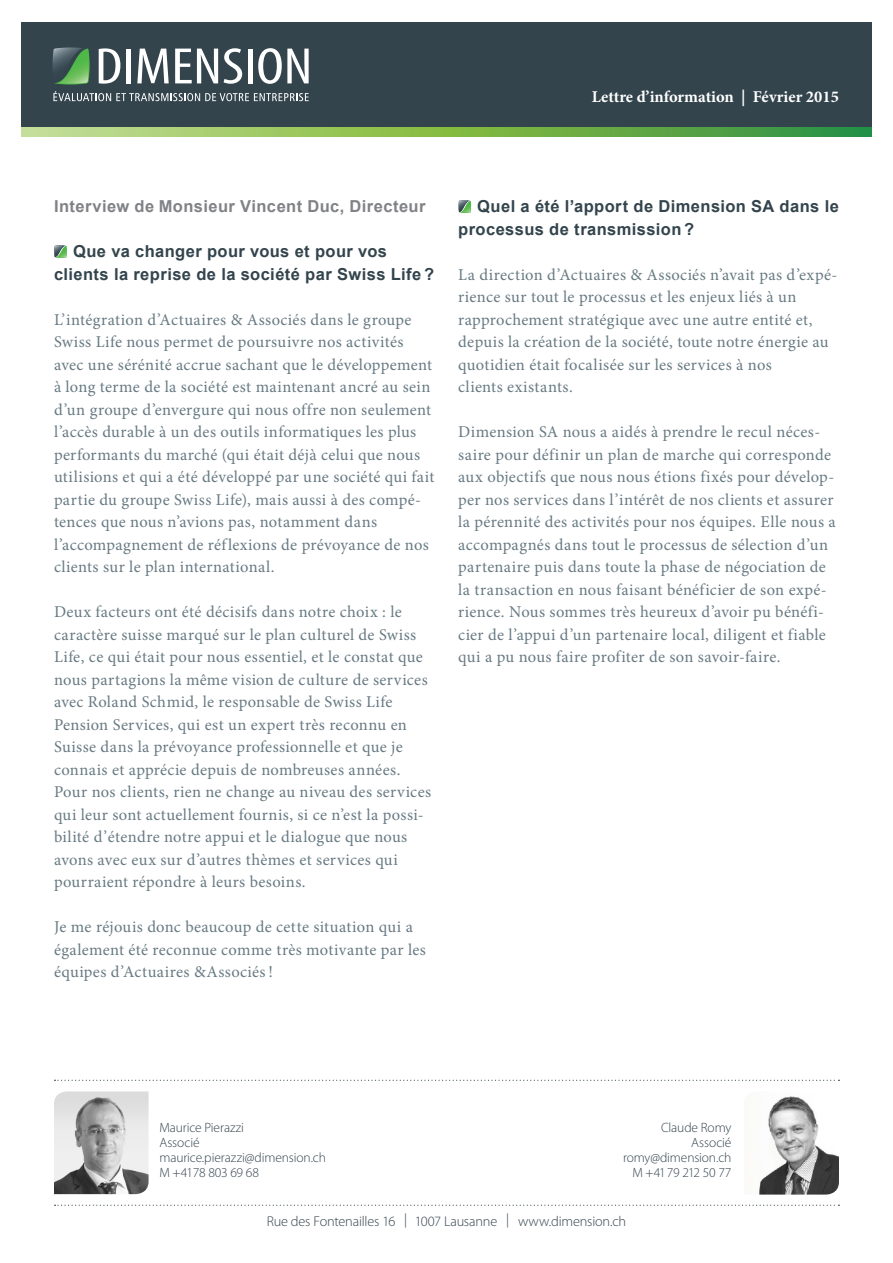
<style>
.page{position:relative;width:893px;height:1263px;background:#fff}
.page>*{position:absolute;margin:0;border:0;box-sizing:border-box;transform-origin:0 0}
.t1{font:16.5px/22.5px "Minion Pro";letter-spacing:.02em;color:#687a83}
.t2{font:700 16.5px/22.5px "Arial";letter-spacing:.025em;color:#33444d}
.t3{font:700 16.5px "Arial";letter-spacing:.025em;color:#808285}
.t4{font:700 16.5px "Minion Pro";color:#fff}
.t5{font:300 14.25px "Myriad Pro";letter-spacing:-.015em;color:#33444d}
.t6{font:300 13.5px "Myriad Pro";letter-spacing:-.01em;color:#33444d}
.t7{font:300 13.5px "Myriad Pro";letter-spacing:-.045em;color:#33444d}
</style>
<div class="page">
<svg style="left:458px;top:200px;width:13px;height:12px"></svg>
<div style="left:21px;top:23px;width:851px;height:105px;background:#33444d"></div>
<svg style="left:21px;top:128px;width:851px;height:8px;background:#7fb858"></svg>
<svg style="left:54px;top:245px;width:13px;height:12px"></svg>
<svg style="left:99px;top:48px;width:21px;height:36px"></svg>
<div style="left:126px;top:49px;width:5px;height:34px;background:#fff"></div>
<svg style="left:137px;top:49px;width:32px;height:34px"></svg>
<svg style="left:175px;top:49px;width:43px;height:34px"></svg>
<svg style="left:224px;top:48px;width:18px;height:36px"></svg>
<hr style="left:248px;top:49px;width:4px;height:34px;background:#fff">
<svg style="left:258px;top:48px;width:51px;height:36px"></svg>
<svg style="left:52px;top:47px;width:38px;height:38px"></svg>
<svg style="left:53px;top:91px;width:256px;height:10px"></svg>
<svg style="left:55px;top:1205px;width:784px;height:1px"></svg>
<svg style="left:55px;top:1080px;width:784px;height:1px"></svg>
<img style="left:759px;top:1096px;width:80px;height:98px">
<img style="left:54px;top:1091px;width:95px;height:103px">
<p class="t4" style="left:592px;top:85px;width:249px">Lettre d’information | Février 2015</p>
<p class="t3" style="left:54px;top:196px;width:373px">Interview de Monsieur Vincent Duc, Directeur</p>
<p class="t2" style="left:54px;top:241px;width:382px;text-indent:19px">Que va changer pour vous et pour vos clients la reprise de la société par Swiss Life ?</p>
<p class="t1" style="left:54px;top:308px;width:382px">L’intégration d’Actuaires &amp; Associés dans le groupe Swiss Life nous permet de poursuivre nos activités avec une sérénité accrue sachant que le développement à long terme de la société est maintenant ancré au sein d’un groupe d’envergure qui nous offre non seulement l’accès durable à un des outils informatiques les plus performants du marché (qui était déjà celui que nous utilisions et qui a été développé par une société qui fait partie du groupe Swiss Life), mais aussi à des compé&shy;tences que nous n’avions pas, notamment dans</p>
<p class="t1" style="left:54px;top:533px;width:376px">l’accompagnement de réflexions de prévoyance de nos clients sur le plan international.</p>
<p class="t1" style="left:54px;top:601px;width:379px">Deux facteurs ont été décisifs dans notre choix : le caractère suisse marqué sur le plan culturel de Swiss Life, ce qui était pour nous essentiel, et le constat que nous partagions la même vision de culture de services avec Roland Schmid, le responsable de Swiss Life Pension Services, qui est un expert très reconnu en Suisse dans la prévoyance professionnelle et que je connais et apprécie depuis de nombreuses années.<br>Pour nos clients, rien ne change au niveau des services qui leur sont actuellement fournis, si ce n’est la possi&shy;bilité d’étendre notre appui et le dialogue que nous avons avec eux sur d’autres thèmes et services qui pourraient répondre à leurs besoins.</p>
<p class="t1" style="left:54px;top:916px;width:373px">Je me réjouis donc beaucoup de cette situation qui a également été reconnue comme très motivante par les équipes d’Actuaires &amp;Associés!</p>
<p class="t2" style="left:458px;top:196px;width:382px;text-indent:19px">Quel a été l’apport de Dimension SA dans le processus de transmission ?</p>
<p class="t1" style="left:458px;top:263px;width:381px">La direction d’Actuaires &amp; Associés n’avait pas d’expé&shy;rience sur tout le processus et les enjeux liés à un rapprochement stratégique avec une autre entité et, depuis la création de la société, toute notre énergie au quotidien était focalisée sur les services à nos</p>
<p class="t1" style="left:458px;top:376px;width:116px">clients existants.</p>
<p class="t1" style="left:458px;top:421px;width:379px">Dimension SA nous a aidés à prendre le recul néces&shy;saire pour définir un plan de marche qui corresponde aux objectifs que nous nous étions fixés pour dévelop&shy;per nos services dans l’intérêt de nos clients et assurer la pérennité des activités pour nos équipes. Elle nous a accompagnés dans tout le processus de sélection d’un partenaire puis dans toute la phase de négociation de la transaction en nous faisant bénéficier de son expé&shy;rience. Nous sommes très heureux d’avoir pu bénéfi&shy;cier de l’appui d’un partenaire local, diligent et fiable qui a pu nous faire profiter de son savoir-faire.</p>
<p class="t6" style="left:159px;top:1120px;width:86px">Maurice Pierazzi</p>
<p class="t6" style="left:159px;top:1135px;width:42px">Associé</p>
<p class="t6" style="left:159px;top:1150px;width:168px">maurice.pierazzi@dimension.ch</p>
<p class="t6" style="left:159px;top:1165px;width:101px">M +41 78 803 69 68</p>
<p class="t6" style="left:661px;top:1120px;width:72px">Claude Romy</p>
<p class="t6" style="left:691px;top:1135px;width:42px">Associé</p>
<p class="t6" style="left:623px;top:1150px;width:110px">romy@dimension.ch</p>
<p class="t7" style="left:632px;top:1165px;width:101px">M +41 79 212 50 77</p>
<p class="t5" style="left:267px;top:1213px;width:361px">Rue des Fontenailles 16 | 1007 Lausanne | www.dimension.ch</p>
</div>
